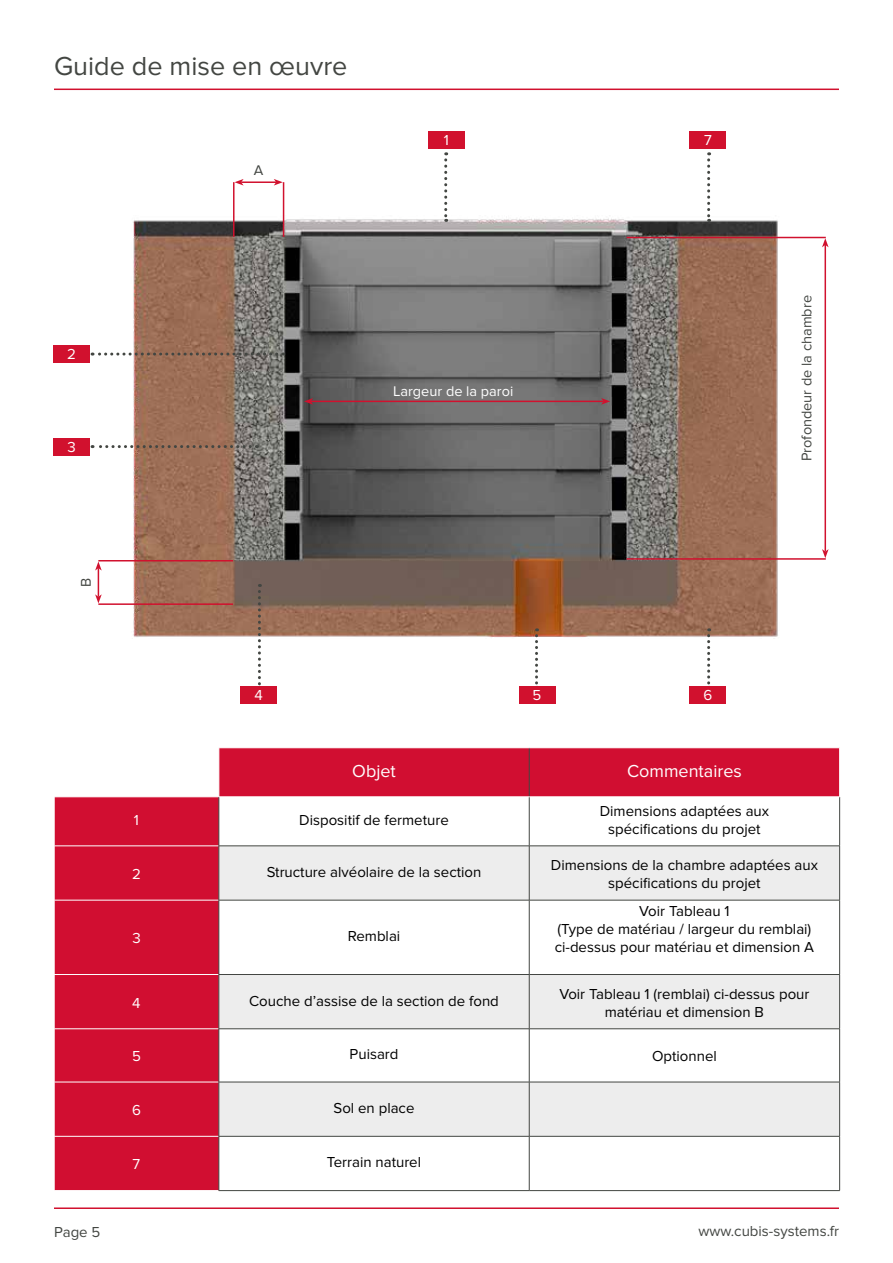
<style>
.page{position:relative;width:893px;height:1263px;background:#fff}
.page>*{position:absolute;margin:0;border:0;box-sizing:border-box;transform-origin:0 0}
.t1{font:27px "Proxima Nova";color:#434642}
.t2{font:18px "Proxima Nova";color:#fff}
.t3{font:15px/18px "Proxima Nova";color:#000;text-align:center}
.t4{font:15px "Proxima Nova";color:#434642}
.t5{font:15px "Proxima Nova";color:#fff}
.t6{font:14.55px "Proxima Nova";color:#434642}
.t7{font:14.55px "Proxima Nova";color:#fff}
</style>
<div class="page">
<hr style="left:54px;top:89px;width:785px;height:1px;background:#d1112e">
<hr style="left:54px;top:1207px;width:785px;height:2px;background:#d1112e">
<img style="left:98px;top:200px;width:697px;height:448px">
<div style="left:428px;top:131px;width:37px;height:17px;background:#d1112e"></div>
<div style="left:53px;top:346px;width:37px;height:17px;background:#d1112e"></div>
<div style="left:53px;top:438px;width:37px;height:17px;background:#d1112e"></div>
<div style="left:690px;top:131px;width:36px;height:17px;background:#d1112e"></div>
<svg style="left:55px;top:748px;width:784px;height:442px;fill:#d10e31"></svg>
<svg style="left:220px;top:846px;width:619px;height:290px;fill:#ededed"></svg>
<hr style="left:54px;top:796px;width:165px;height:1px;background:#fff">
<hr style="left:54px;top:845px;width:165px;height:1px;background:#fff">
<hr style="left:54px;top:900px;width:165px;height:1px;background:#fff">
<hr style="left:54px;top:974px;width:165px;height:1px;background:#fff">
<hr style="left:54px;top:1028px;width:165px;height:1px;background:#fff">
<hr style="left:54px;top:1082px;width:165px;height:1px;background:#fff">
<hr style="left:54px;top:1136px;width:165px;height:1px;background:#fff">
<hr style="left:219px;top:797px;width:1px;height:49px;background:#434642">
<hr style="left:529px;top:797px;width:1px;height:49px;background:#434642">
<hr style="left:839px;top:797px;width:1px;height:49px;background:#434642">
<hr style="left:219px;top:845px;width:310px;height:1px;background:#434642">
<hr style="left:219px;top:846px;width:1px;height:54px;background:#434642">
<hr style="left:529px;top:845px;width:311px;height:1px;background:#434642">
<hr style="left:529px;top:846px;width:1px;height:54px;background:#434642">
<hr style="left:839px;top:846px;width:1px;height:54px;background:#434642">
<hr style="left:219px;top:900px;width:310px;height:1px;background:#434642">
<hr style="left:219px;top:900px;width:1px;height:74px;background:#434642">
<hr style="left:529px;top:900px;width:311px;height:1px;background:#434642">
<hr style="left:529px;top:900px;width:1px;height:74px;background:#434642">
<hr style="left:839px;top:900px;width:1px;height:74px;background:#434642">
<hr style="left:219px;top:974px;width:310px;height:1px;background:#434642">
<hr style="left:219px;top:975px;width:1px;height:53px;background:#434642">
<hr style="left:529px;top:974px;width:311px;height:1px;background:#434642">
<hr style="left:529px;top:975px;width:1px;height:53px;background:#434642">
<hr style="left:839px;top:975px;width:1px;height:53px;background:#434642">
<hr style="left:219px;top:1028px;width:310px;height:1px;background:#434642">
<hr style="left:219px;top:1029px;width:1px;height:53px;background:#434642">
<hr style="left:529px;top:1028px;width:311px;height:1px;background:#434642">
<hr style="left:529px;top:1029px;width:1px;height:53px;background:#434642">
<hr style="left:839px;top:1029px;width:1px;height:53px;background:#434642">
<hr style="left:219px;top:1082px;width:310px;height:1px;background:#434642">
<hr style="left:219px;top:1082px;width:1px;height:54px;background:#434642">
<hr style="left:529px;top:1082px;width:311px;height:1px;background:#434642">
<hr style="left:529px;top:1082px;width:1px;height:54px;background:#434642">
<hr style="left:839px;top:1082px;width:1px;height:54px;background:#434642">
<hr style="left:219px;top:1136px;width:310px;height:1px;background:#434642">
<hr style="left:219px;top:1136px;width:1px;height:54px;background:#434642">
<hr style="left:219px;top:1190px;width:310px;height:1px;background:#434642">
<hr style="left:529px;top:1136px;width:311px;height:1px;background:#434642">
<hr style="left:529px;top:1136px;width:1px;height:54px;background:#434642">
<hr style="left:839px;top:1136px;width:1px;height:54px;background:#434642">
<hr style="left:529px;top:1190px;width:311px;height:1px;background:#434642">
<hr style="left:529px;top:748px;width:1px;height:49px;background:#434642">
<hr style="left:219px;top:748px;width:1px;height:49px;background:#fff">
<hr style="left:219px;top:796px;width:310px;height:1px;background:#fff">
<hr style="left:529px;top:796px;width:311px;height:1px;background:#fff">
<hr style="left:311px;top:401px;width:292px;height:1px;background:#d1112e">
<svg style="left:601px;top:398px;width:9px;height:7px"></svg>
<svg style="left:304px;top:398px;width:9px;height:7px"></svg>
<svg style="left:95px;top:561px;width:7px;height:42px"></svg>
<hr style="left:241px;top:181px;width:35px;height:2px;background:#d1112e">
<svg style="left:235px;top:179px;width:9px;height:7px"></svg>
<svg style="left:274px;top:179px;width:9px;height:7px"></svg>
<hr style="left:824px;top:245px;width:2px;height:306px;background:#d1112e">
<svg style="left:822px;top:549px;width:7px;height:9px"></svg>
<svg style="left:822px;top:238px;width:7px;height:9px"></svg>
<svg style="left:444px;top:152px;width:3px;height:70px"></svg>
<svg style="left:92px;top:353px;width:185px;height:3px"></svg>
<svg style="left:92px;top:445px;width:158px;height:3px"></svg>
<svg style="left:707px;top:152px;width:3px;height:70px"></svg>
<svg style="left:707px;top:628px;width:3px;height:59px"></svg>
<svg style="left:535px;top:628px;width:3px;height:59px"></svg>
<svg style="left:258px;top:584px;width:3px;height:103px"></svg>
<hr style="left:627px;top:237px;width:199px;height:1px;background:#d1112e">
<hr style="left:627px;top:558px;width:199px;height:2px;background:#d1112e">
<hr style="left:98px;top:603px;width:135px;height:2px;background:#d1112e">
<hr style="left:233px;top:182px;width:2px;height:55px;background:#d1112e">
<hr style="left:98px;top:560px;width:135px;height:1px;background:#d1112e">
<hr style="left:283px;top:182px;width:1px;height:55px;background:#d1112e">
<div style="left:240px;top:687px;width:37px;height:17px;background:#d1112e"></div>
<div style="left:519px;top:687px;width:36px;height:17px;background:#d1112e"></div>
<div style="left:690px;top:687px;width:36px;height:17px;background:#d1112e"></div>
<h1 class="t1" style="left:54px;top:51px;width:295px">Guide de mise en œuvre</h1>
<p class="t6" style="left:254px;top:161px;width:11px">A</p>
<p class="t5" style="left:444px;top:131px;width:7px">1</p>
<p class="t5" style="left:67px;top:346px;width:10px">2</p>
<p class="t5" style="left:67px;top:438px;width:10px">3</p>
<p class="t6" style="left:78px;top:587px;width:11px;rotate:-90deg">B</p>
<p class="t7" style="left:393px;top:383px;width:121px">Largeur de la paroi</p>
<p class="t5" style="left:704px;top:131px;width:9px">7</p>
<p class="t5" style="left:254px;top:687px;width:10px">4</p>
<p class="t5" style="left:533px;top:687px;width:10px">5</p>
<p class="t5" style="left:703px;top:687px;width:10px">6</p>
<p class="t2" style="left:352px;top:761px;width:45px">Objet</p>
<p class="t2" style="left:627px;top:761px;width:116px">Commentaires</p>
<p class="t6" style="left:798px;top:461px;width:167px;rotate:-90deg">Profondeur de la chambre</p>
<p class="t5" style="left:134px;top:812px;width:7px">1</p>
<p class="t3" style="left:299px;top:811px;width:151px">Dispositif de fermeture</p>
<p class="t3" style="left:600px;top:802px;width:171px">Dimensions adaptées aux spécifications du projet</p>
<p class="t5" style="left:132px;top:865px;width:10px">2</p>
<p class="t3" style="left:267px;top:863px;width:216px">Structure alvéolaire de la section</p>
<p class="t3" style="left:551px;top:856px;width:269px">Dimensions de la chambre adaptées aux spécifications du projet</p>
<p class="t5" style="left:132px;top:930px;width:10px">3</p>
<p class="t3" style="left:348px;top:927px;width:54px">Remblai</p>
<p class="t3" style="left:555px;top:902px;width:261px">Voir Tableau 1<br>(Type de matériau / largeur du remblai) ci-dessus pour matériau et dimension A</p>
<p class="t5" style="left:132px;top:994px;width:10px">4</p>
<p class="t3" style="left:249px;top:992px;width:251px">Couche d’assise de la section de fond</p>
<p class="t3" style="left:559px;top:985px;width:252px">Voir Tableau 1 (remblai) ci-dessus pour matériau et dimension B</p>
<p class="t5" style="left:132px;top:1048px;width:10px">5</p>
<p class="t3" style="left:350px;top:1045px;width:50px">Puisard</p>
<p class="t3" style="left:652px;top:1047px;width:66px">Optionnel</p>
<p class="t5" style="left:132px;top:1101px;width:10px">6</p>
<p class="t3" style="left:334px;top:1099px;width:82px">Sol en place</p>
<p class="t5" style="left:133px;top:1156px;width:9px">7</p>
<p class="t3" style="left:327px;top:1153px;width:96px">Terrain naturel</p>
<p class="t4" style="left:54px;top:1223px;width:48px">Page 5</p>
<p class="t4" style="left:698px;top:1222px;width:142px">www.cubis-systems.fr</p>
</div>
